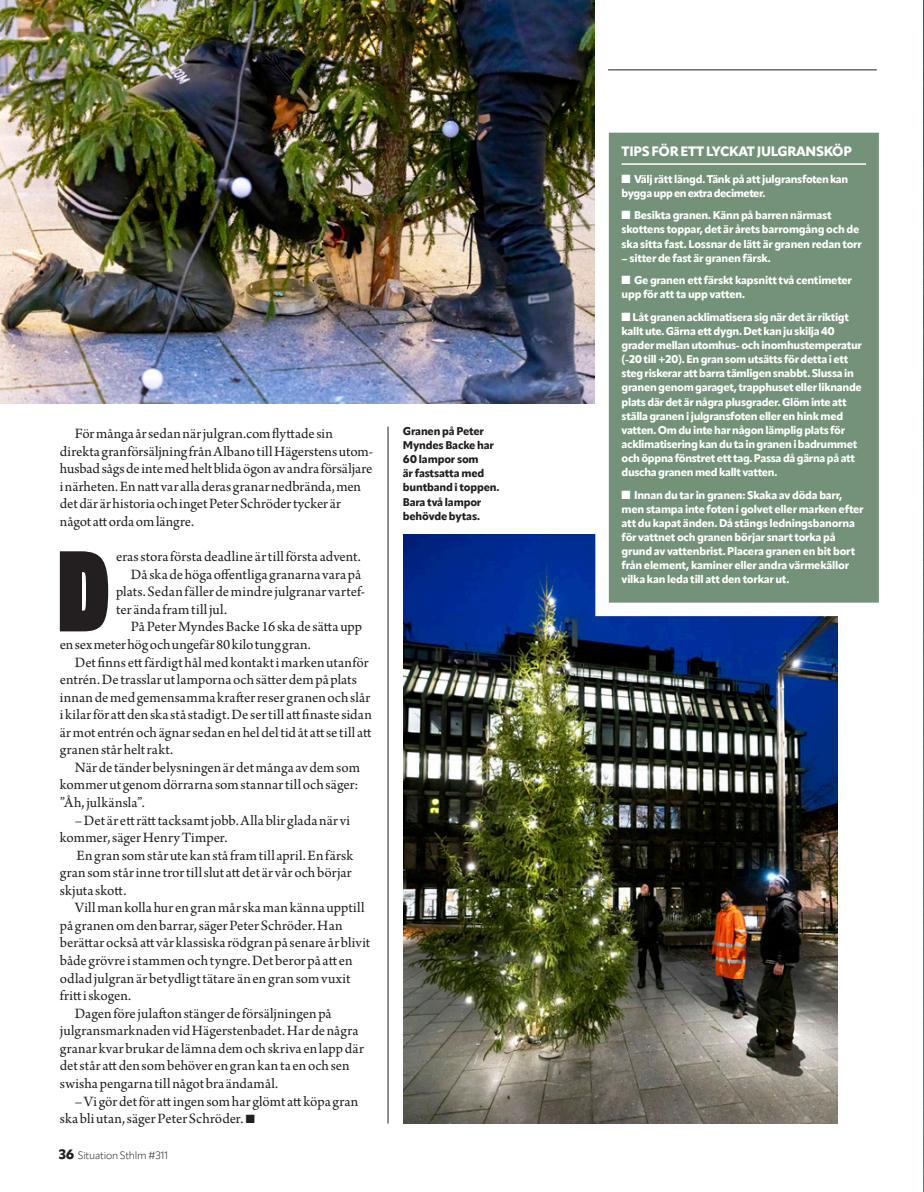
<style>
.page{position:relative;width:924px;height:1192px;background:#fff}
.page>*{position:absolute;margin:0;border:0;box-sizing:border-box;transform-origin:0 0}
.t1{font:900 extra-condensed 121.65px "Roc Grotesk";color:#231f20}
.t2{font:15px/17.5px "Arno Pro";letter-spacing:.005em;color:#231f20}
.t3{font:15px "Arno Pro";letter-spacing:.025em;color:#231f20}
.t4{font:800 13.5px "Apparat";letter-spacing:-.02em;color:#fff}
.t5{font:800 11.1px/14.1px "Apparat";letter-spacing:-.03em;color:#fff}
.t6{font:800 11.1px/14.1px "Apparat";letter-spacing:-.015em;color:#231f20}
.t7{font:300 10.5px "Apparat";letter-spacing:-.02em;color:#231f20}
.s1{font-weight:800;font-size:13.5px}
</style>
<div class="page">
<img style="left:0;top:0;width:594px;height:403px">
<hr style="left:608px;top:70px;width:268px;height:1px;background:#231f20">
<hr style="left:388px;top:426px;width:1px;height:697px;background:#231f20">
<img style="left:403px;top:534px;width:434px;height:588px">
<img style="left:923px;top:1px;width:1px;height:1189px">
<svg style="left:588px;top:112px;width:291px;height:511px;background:#829d89"></svg>
<p class="t2" style="left:60px;top:426px;width:315px;text-indent:15px">För många år sedan när julgran.com flyttade sin direkta granförsäljning från Albano till Hägerstens utom&shy;husbad sågs de inte med helt blida ögon av andra försäljare i närheten. En natt var alla deras granar nedbrända, men det där är historia och inget Peter Schröder tycker är något att orda om längre.</p>
<h1 class="t1" style="left:58px;top:518px;width:53px">D</h1>
<p class="t2" style="left:116px;top:548px;width:246px">eras stora första deadline är till första advent.</p>
<p class="t2" style="left:131px;top:566px;width:232px">Då ska de höga offentliga granarna vara på</p>
<p class="t2" style="left:116px;top:583px;width:250px">plats. Sedan fäller de mindre julgranar vartef-</p>
<p class="t2" style="left:116px;top:601px;width:112px">ter ända fram till jul.</p>
<p class="t2" style="left:131px;top:619px;width:233px">På Peter Myndes Backe 16 ska de sätta upp</p>
<p class="t2" style="left:60px;top:636px;width:252px">en sex meter hög och ungefär 80 kilo tung gran.</p>
<p class="t2" style="left:75px;top:654px;width:295px">Det finns ett färdigt hål med kontakt i marken utanför</p>
<p class="t2" style="left:60px;top:671px;width:299px">entrén. De trasslar ut lamporna och sätter dem på plats</p>
<p class="t2" style="left:60px;top:689px;width:312px">innan de med gemensamma krafter reser granen och slår</p>
<p class="t2" style="left:60px;top:706px;width:313px">i kilar för att den ska stå stadigt. De ser till att finaste sidan</p>
<p class="t2" style="left:60px;top:724px;width:313px">är mot entrén och ägnar sedan en hel del tid åt att se till att</p>
<p class="t2" style="left:60px;top:741px;width:115px">granen står helt rakt.</p>
<p class="t2" style="left:75px;top:759px;width:287px">När de tänder belysningen är det många av dem som</p>
<p class="t2" style="left:60px;top:777px;width:300px">kommer ut genom dörrarna som stannar till och säger:</p>
<p class="t3" style="left:60px;top:793px;width:86px">”Åh, julkänsla”.</p>
<p class="t2" style="left:60px;top:812px;width:292px;text-indent:15px">– Det är ett rätt tacksamt jobb. Alla blir glada när vi kommer, säger Henry Timper.</p>
<p class="t2" style="left:60px;top:847px;width:295px;text-align:justify;text-indent:17px">En gran som står ute kan stå fram till april. En färsk gran som står inne tror till slut att det är vår och börjar skjuta skott.</p>
<p class="t2" style="left:75px;top:899px;width:291px">Vill man kolla hur en gran mår ska man känna upptill</p>
<p class="t2" style="left:60px;top:917px;width:284px">på granen om den barrar, säger Peter Schröder. Han</p>
<p class="t2" style="left:60px;top:934px;width:312px">berättar också att vår klassiska rödgran på senare år blivit</p>
<p class="t2" style="left:60px;top:952px;width:294px">både grövre i stammen och tyngre. Det beror på att en</p>
<p class="t2" style="left:60px;top:970px;width:292px">odlad julgran är betydligt tätare än en gran som vuxit</p>
<p class="t2" style="left:60px;top:987px;width:73px">fritt i skogen.</p>
<p class="t2" style="left:75px;top:1005px;width:258px">Dagen före julafton stänger de försäljningen på</p>
<p class="t2" style="left:60px;top:1022px;width:300px">julgransmarknaden vid Hägerstenbadet. Har de några</p>
<p class="t2" style="left:60px;top:1040px;width:305px">granar kvar brukar de lämna dem och skriva en lapp där</p>
<p class="t2" style="left:60px;top:1057px;width:291px">det står att den som behöver en gran kan ta en och sen</p>
<p class="t2" style="left:60px;top:1075px;width:220px">swisha pengarna till något bra ändamål.</p>
<p class="t2" style="left:60px;top:1092px;width:300px;text-indent:15px">– Vi gör det för att ingen som har glömt att köpa gran ska bli utan, säger Peter Schröder. ■</p>
<p class="t7" style="left:59px;top:1149px;width:111px"><span class="s1">36</span> Situation Sthlm #311</p>
<p class="t6" style="left:403px;top:424px;width:98px">Granen på Peter<br>Myndes Backe har<br>60 lampor som<br>är fastsatta med buntband i toppen.<br>Bara två lampor behövde bytas.</p>
<p class="t4" style="left:621px;top:143px;width:232px">TIPS FÖR ETT LYCKAT JULGRANSKÖP</p>
<p class="t5" style="left:621px;top:172px;width:228px">■ Välj rätt längd. Tänk på att julgransfoten kan bygga upp en extra decimeter.</p>
<p class="t5" style="left:621px;top:208px;width:242px">■ Besikta granen. Känn på barren närmast skottens toppar, det är årets barromgång och de ska sitta fast. Lossnar de lätt är granen redan torr</p>
<p class="t5" style="left:621px;top:251px;width:151px">– sitter de fast är granen färsk.</p>
<p class="t5" style="left:621px;top:273px;width:232px">■ Ge granen ett färskt kapsnitt två centimeter upp för att ta upp vatten.</p>
<p class="t5" style="left:621px;top:310px;width:242px">■ Låt granen acklimatisera sig när det är riktigt kallt ute. Gärna ett dygn. Det kan ju skilja 40 grader mellan utomhus- och inomhustemperatur (-20 till +20). En gran som utsätts för detta i ett steg riskerar att barra tämligen snabbt. Slussa in granen genom garaget, trapphuset eller liknande plats där det är några plusgrader. Glöm inte att ställa granen i julgransfoten eller en hink med vatten. Om du inte har någon lämplig plats för acklimatisering kan du ta in granen i badrummet och öppna fönstret ett tag. Passa då gärna på att duscha granen med kallt vatten.</p>
<p class="t5" style="left:621px;top:488px;width:243px">■ Innan du tar in granen: Skaka av döda barr, men stampa inte foten i golvet eller marken efter att du kapat änden. Då stängs ledningsbanorna för vattnet och granen börjar snart torka på grund av vattenbrist. Placera granen en bit bort från element, kaminer eller andra värmekällor vilka kan leda till att den torkar ut.</p>
</div>
